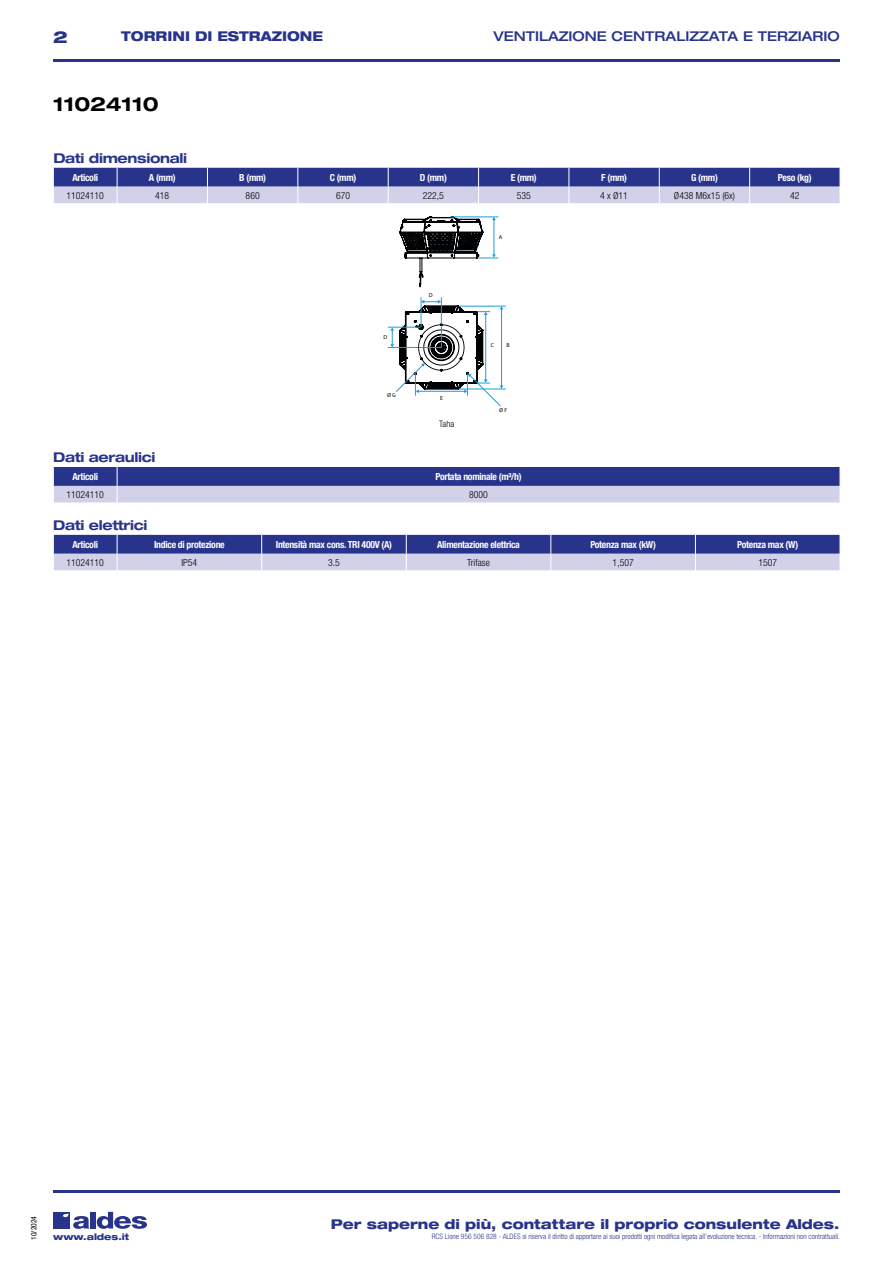
<style>
.page{position:relative;width:893px;height:1263px;background:#fff}
.page>*{position:absolute;margin:0;border:0;box-sizing:border-box;transform-origin:0 0}
.t1{font:700 expanded 19.5px "Helvetica Neue LT Std";letter-spacing:-.01em;color:#000}
.t2{font:800 expanded 16.5px "Helvetica Neue LT Std";color:#28348b}
.t3{font:800 expanded 13.5px "Helvetica Neue LT Std";color:#28348b}
.t4{font:700 expanded 13.5px "Helvetica Neue LT Std";letter-spacing:-.025em;color:#28348b}
.t5{font:500 expanded 13.5px "Helvetica Neue LT Std";color:#28348b}
.t6{font:800 expanded 13.5px "Helvetica Neue LT Std";color:#28348b;scale:.95 1}
.t7{font:700 condensed 9.75px "Helvetica Neue LT Std";letter-spacing:-.03em;color:#fff}
.t8{font:300 condensed 9.75px "Helvetica Neue";color:#000}
.t9{font:800 expanded 9px "Helvetica Neue LT Std";color:#28348b}
.t10{font:300 condensed 9px "Helvetica Neue LT Std";color:#000}
.t11{font:300 condensed 7.5px "Helvetica Neue LT Std";color:#28348b}
.t12{font:condensed 7.5px "Helvetica Neue LT Std";color:#000}
.t13{font:5.7px "Myriad Pro";color:#010203}
</style>
<div class="page">
<div style="left:53px;top:1212px;width:17px;height:16px;background:#28348b"></div>
<div style="left:90px;top:1212px;width:6px;height:16px;background:#28348b"></div>
<svg style="left:97px;top:1212px;width:50px;height:17px"></svg>
<svg style="left:63px;top:1213px;width:26px;height:16px"></svg>
<hr style="left:53px;top:59px;width:787px;height:2px;background:#28348b">
<hr style="left:53px;top:1190px;width:787px;height:2px;background:#28348b">
<svg style="left:53px;top:168px;width:787px;height:35px;background:#7a7fb8"></svg>
<hr style="left:459px;top:306px;width:47px;height:1px;background:#1e9cd8">
<hr style="left:459px;top:389px;width:47px;height:1px;background:#1e9cd8">
<hr style="left:388px;top:347px;width:53px;height:1px;background:#1e9cd8">
<hr style="left:388px;top:327px;width:33px;height:1px;background:#1e9cd8">
<svg style="left:390px;top:216px;width:113px;height:190px"></svg>
<svg style="left:53px;top:467px;width:787px;height:36px;background:#7a7fb8"></svg>
<svg style="left:53px;top:535px;width:787px;height:36px;background:#7c82b9"></svg>
<h2 class="t2" style="left:53px;top:26px;width:16px">2</h2>
<h3 class="t6" style="left:121px;top:28px;width:214px">TORRINI DI ESTRAZIONE</h3>
<h3 class="t5" style="left:494px;top:28px;width:348px">VENTILAZIONE CENTRALIZZATA E TERZIARIO</h3>
<h1 class="t1" style="left:53px;top:92px;width:107px">11024110</h1>
<h3 class="t4" style="left:53px;top:150px;width:135px">Dati dimensionali</h3>
<p class="t7" style="left:72px;top:171px;width:27px">Articoli</p>
<p class="t7" style="left:149px;top:171px;width:28px">A (mm)</p>
<p class="t7" style="left:239px;top:171px;width:28px">B (mm)</p>
<p class="t7" style="left:330px;top:171px;width:28px">C (mm)</p>
<p class="t7" style="left:420px;top:171px;width:29px">D (mm)</p>
<p class="t7" style="left:511px;top:171px;width:28px">E (mm)</p>
<p class="t7" style="left:601px;top:171px;width:27px">F (mm)</p>
<p class="t7" style="left:691px;top:171px;width:28px">G (mm)</p>
<p class="t7" style="left:778px;top:171px;width:35px">Peso (kg)</p>
<p class="t8" style="left:67px;top:190px;width:39px">11024110</p>
<p class="t8" style="left:155px;top:190px;width:16px">418</p>
<p class="t8" style="left:246px;top:190px;width:16px">860</p>
<p class="t8" style="left:336px;top:190px;width:16px">670</p>
<p class="t8" style="left:423px;top:190px;width:23px">222,5</p>
<p class="t8" style="left:517px;top:190px;width:16px">535</p>
<p class="t8" style="left:600px;top:190px;width:29px">4 x Ø11</p>
<p class="t8" style="left:674px;top:190px;width:63px">Ø438 M6x15 (6x)</p>
<p class="t8" style="left:790px;top:190px;width:11px">42</p>
<p class="t13" style="left:499px;top:234px;width:5px">A</p>
<p class="t13" style="left:384px;top:334px;width:5px">D</p>
<p class="t13" style="left:387px;top:391px;width:10px">Ø G</p>
<p class="t13" style="left:429px;top:291px;width:5px">D</p>
<p class="t13" style="left:440px;top:394px;width:4px">E</p>
<p class="t10" style="left:439px;top:418px;width:16px">Taha</p>
<p class="t13" style="left:491px;top:342px;width:5px">C</p>
<p class="t13" style="left:507px;top:342px;width:5px">B</p>
<p class="t13" style="left:499px;top:406px;width:10px">Ø F</p>
<h3 class="t4" style="left:53px;top:448px;width:104px">Dati aeraulici</h3>
<p class="t7" style="left:72px;top:471px;width:27px">Articoli</p>
<p class="t7" style="left:435px;top:471px;width:88px">Portata nominale (m³/h)</p>
<p class="t8" style="left:66px;top:489px;width:39px">11024110</p>
<p class="t8" style="left:469px;top:489px;width:20px">8000</p>
<h3 class="t4" style="left:53px;top:517px;width:96px">Dati elettrici</h3>
<p class="t7" style="left:72px;top:538px;width:27px">Articoli</p>
<p class="t7" style="left:154px;top:538px;width:72px">Indice di protezione</p>
<p class="t7" style="left:276px;top:538px;width:118px">Intensità max cons. TRI 400V (A)</p>
<p class="t7" style="left:437px;top:538px;width:84px">Alimentazione elettrica</p>
<p class="t7" style="left:590px;top:538px;width:67px">Potenza max (kW)</p>
<p class="t7" style="left:737px;top:538px;width:62px">Potenza max (W)</p>
<p class="t8" style="left:67px;top:557px;width:39px">11024110</p>
<p class="t8" style="left:181px;top:557px;width:17px">IP54</p>
<p class="t8" style="left:328px;top:557px;width:13px">3.5</p>
<p class="t8" style="left:467px;top:557px;width:24px">Trifase</p>
<p class="t8" style="left:613px;top:557px;width:23px">1,507</p>
<p class="t8" style="left:758px;top:557px;width:20px">1507</p>
<p class="t12" style="left:29px;top:1240px;width:25px;rotate:-90deg">10/2024</p>
<h3 class="t3" style="left:331px;top:1215px;width:510px">Per saperne di più, contattare il proprio consulente Aldes.</h3>
<p class="t9" style="left:53px;top:1231px;width:78px">www.aldes.it</p>
<p class="t11" style="left:432px;top:1232px;width:410px">RCS Lione 956 506 828 - ALDES si riserva il diritto di apportare ai suoi prodotti ogni modifica legata all’evoluzione tecnica. - Informazioni non contrattuali.</p>
</div>
